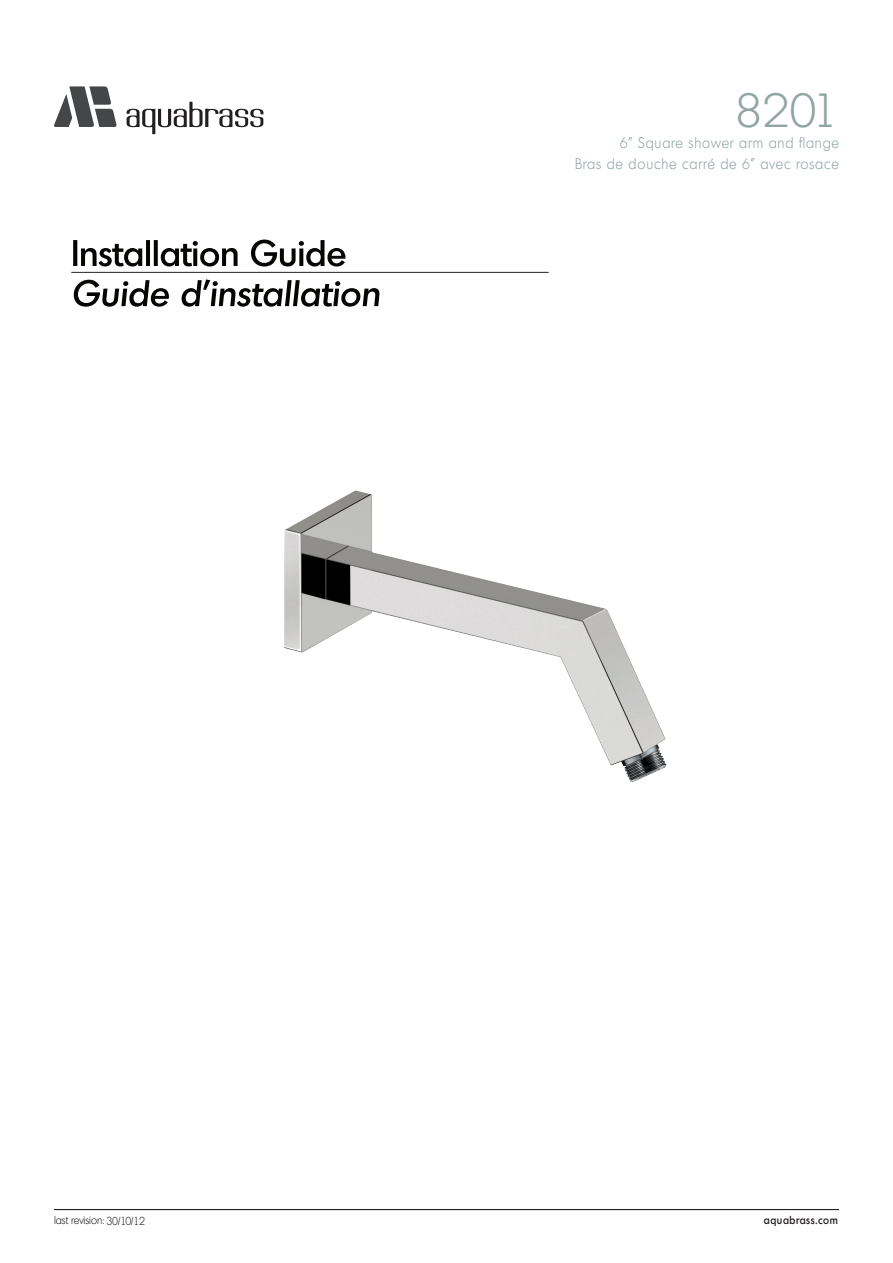
<style>
.page{position:relative;width:893px;height:1263px;background:#fff}
.page>*{position:absolute;margin:0;border:0;box-sizing:border-box;transform-origin:0 0}
.t1{font:300 46.5px "Montreal Serial";color:#91a5a4}
.t2{font:300 15px/21px "Montreal Serial";letter-spacing:.06em;color:#91a5a4;text-align:right;scale:.9 1}
.t3{font:300 11.25px "Montreal Serial";color:#231f20;scale:.9 1}
.t4{font:500 11.25px "Montreal Serial";letter-spacing:.06em;color:#231f20;scale:.9 1}
</style>
<div class="page">
<hr style="left:54px;top:1209px;width:785px;height:1px;background:#231f20">
<svg style="left:54px;top:86px;width:63px;height:41px"></svg>
<svg style="left:127px;top:102px;width:136px;height:32px"></svg>
<svg style="left:74px;top:279px;width:305px;height:28px"></svg>
<hr style="left:71px;top:272px;width:478px;height:1px;background:#231f20">
<svg style="left:73px;top:240px;width:272px;height:26px"></svg>
<img style="left:284px;top:490px;width:383px;height:292px">
<p class="t3" style="left:54px;top:1213px;width:103px">last revision: 30/10/12</p>
<h1 class="t1" style="left:735px;top:82px;width:105px">8201</h1>
<p class="t2" style="left:575px;top:132px;width:295px">6” Square shower arm and flange<br>Bras de douche carré de 6” avec rosace</p>
<p class="t4" style="left:764px;top:1213px;width:84px">aquabrass.com</p>
</div>
